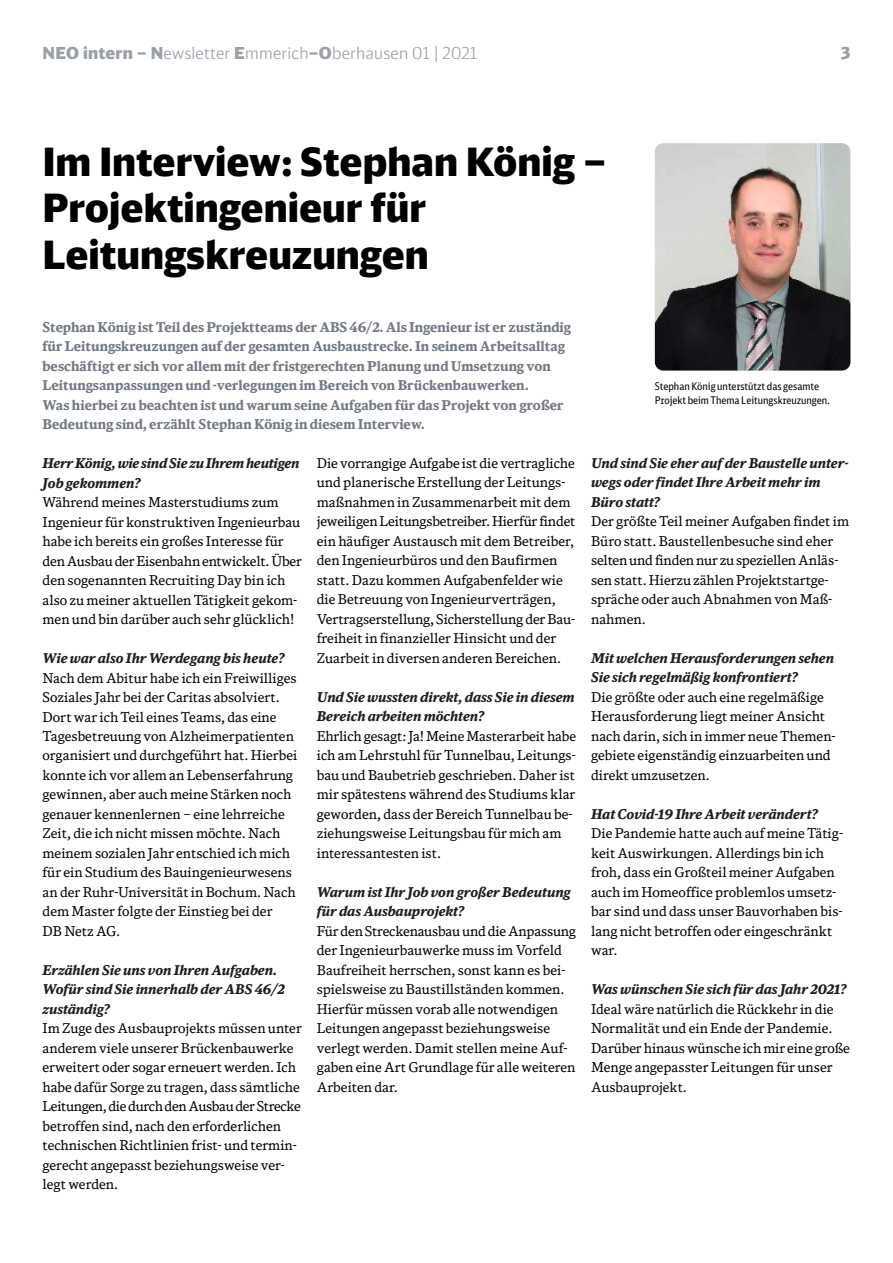
<style>
.page{position:relative;width:893px;height:1263px;background:#fff}
.page>*{position:absolute;margin:0;border:0;box-sizing:border-box;transform-origin:0 0}
.t1{font:900 39px/46.8px "DB Head";color:#000}
.t2{font:300 16.5px "DB Head";letter-spacing:.015em;color:#99a1a7}
.t3{font:900 16.5px "DB Head";color:#99a1a7}
.t4{font:13.5px/19.5px "DB News";color:#000}
.t5{font:italic 700 13.5px/19.5px "DB News";color:#1d1e22}
.t6{font:700 13.5px/19.5px "DB News";color:#737a83}
.t7{font:10.5px/13.5px "DB Sans Cond";color:#000}
.s1{font-weight:900}
</style>
<div class="page">
<img style="left:655px;top:143px;width:195px;height:227px">
<p class="t2" style="left:43px;top:42px;width:436px"><span class="s1">NEO intern – N</span>ewsletter <span class="s1">E</span>mmerich<span class="s1">–O</span>berhausen 01 | 2021</p>
<p class="t3" style="left:841px;top:42px;width:11px">3</p>
<h1 class="t1" style="left:43px;top:137px;width:565px">Im Interview: Stephan König –<br>Projektingenieur für<br>Leitungskreuzungen</h1>
<p class="t6" style="left:43px;top:317px;width:530px">Stephan König ist Teil des Projektteams der ABS 46/2. Als Ingenieur ist er zuständig für Leitungskreuzungen auf der gesamten Ausbaustrecke. In seinem Arbeitsalltag beschäftigt er sich vor allem mit der fristgerechten Planung und Umsetzung von Leitungsanpassungen und -verlegungen im Bereich von Brückenbauwerken.<br>Was hierbei zu beachten ist und warum seine Aufgaben für das Projekt von großer Bedeutung sind, erzählt Stephan König in diesem Interview.</p>
<p class="t5" style="left:43px;top:453px;width:258px">Herr König, wie sind Sie zu Ihrem heutigen<br>Job gekommen?</p>
<p class="t4" style="left:43px;top:492px;width:261px">Während meines Masterstudiums zum Ingenieur für konstruktiven Ingenieurbau habe ich bereits ein großes Interesse für den Ausbau der Eisenbahn entwickelt. Über den sogenannten Recruiting Day bin ich also zu meiner aktuellen Tätigkeit gekom&shy;men und bin darüber auch sehr glücklich!</p>
<p class="t5" style="left:43px;top:648px;width:244px">Wie war also Ihr Werdegang bis heute?</p>
<p class="t4" style="left:43px;top:668px;width:256px">Nach dem Abitur habe ich ein Freiwilliges Soziales Jahr bei der Caritas absolviert.<br>Dort war ich Teil eines Teams, das eine Tagesbetreuung von Alzheimerpatienten organisiert und durchgeführt hat. Hierbei konnte ich vor allem an Lebenserfahrung gewinnen, aber auch meine Stärken noch genauer kennenlernen – eine lehrreiche Zeit, die ich nicht missen möchte. Nach meinem sozialen Jahr entschied ich mich für ein Studium des Bauingenieurwesens an der Ruhr-Universität in Bochum. Nach dem Master folgte der Einstieg bei der<br>DB Netz AG.</p>
<p class="t5" style="left:43px;top:960px;width:244px">Erzählen Sie uns von Ihren Aufgaben.<br>Wofür sind Sie innerhalb der ABS 46/2 zuständig?</p>
<p class="t4" style="left:43px;top:1019px;width:261px">Im Zuge des Ausbauprojekts müssen unter anderem viele unserer Brückenbauwerke erweitert oder sogar erneuert werden. Ich habe dafür Sorge zu tragen, dass sämtliche Leitungen, die durch den Ausbau der Strecke betroffen sind, nach den erforderlichen technischen Richtlinien frist- und termin&shy;gerecht angepasst beziehungsweise ver&shy;legt werden.</p>
<p class="t4" style="left:317px;top:453px;width:260px">Die vorrangige Aufgabe ist die vertragliche und planerische Erstellung der Leitungs&shy;maßnahmen in Zusammenarbeit mit dem jeweiligen Leitungsbetreiber. Hierfür findet ein häufiger Austausch mit dem Betreiber, den Ingenieurbüros und den Baufirmen statt. Dazu kommen Aufgabenfelder wie die Betreuung von Ingenieurverträgen, Vertragserstellung, Sicherstellung der Bau&shy;freiheit in finanzieller Hinsicht und der Zuarbeit in diversen anderen Bereichen.</p>
<p class="t5" style="left:317px;top:687px;width:259px">Und Sie wussten direkt, dass Sie in diesem<br>Bereich arbeiten möchten?</p>
<p class="t4" style="left:317px;top:726px;width:261px">Ehrlich gesagt: Ja! Meine Masterarbeit habe ich am Lehrstuhl für Tunnelbau, Leitungs&shy;bau und Baubetrieb geschrieben. Daher ist mir spätestens während des Studiums klar geworden, dass der Bereich Tunnelbau be&shy;ziehungsweise Leitungsbau für mich am interessantesten ist.</p>
<p class="t5" style="left:317px;top:882px;width:255px">Warum ist Ihr Job von großer Bedeutung für das Ausbauprojekt?</p>
<p class="t4" style="left:317px;top:921px;width:261px">Für den Streckenausbau und die Anpassung der Ingenieurbauwerke muss im Vorfeld Baufreiheit herrschen, sonst kann es bei&shy;spielsweise zu Baustillständen kommen.<br>Hierfür müssen vorab alle notwendigen Leitungen angepasst beziehungsweise verlegt werden. Damit stellen meine Auf&shy;gaben eine Art Grundlage für alle weiteren Arbeiten dar.</p>
<p class="t7" style="left:655px;top:379px;width:177px">Stephan König unterstützt das gesamte<br>Projekt beim Thema Leitungskreuzungen.</p>
<p class="t5" style="left:591px;top:453px;width:259px">Und sind Sie eher auf der Baustelle unter&shy;wegs oder findet Ihre Arbeit mehr im<br>Büro statt?</p>
<p class="t4" style="left:591px;top:511px;width:260px">Der größte Teil meiner Aufgaben findet im Büro statt. Baustellenbesuche sind eher selten und finden nur zu speziellen Anläs&shy;sen statt. Hierzu zählen Projektstartge&shy;spräche oder auch Abnahmen von Maß&shy;nahmen.</p>
<p class="t5" style="left:591px;top:648px;width:244px">Mit welchen Herausforderungen sehen<br>Sie sich regelmäßig konfrontiert?</p>
<p class="t4" style="left:591px;top:687px;width:246px">Die größte oder auch eine regelmäßige Herausforderung liegt meiner Ansicht nach darin, sich in immer neue Themen&shy;gebiete eigenständig einzuarbeiten und direkt umzusetzen.</p>
<p class="t5" style="left:591px;top:804px;width:228px">Hat Covid-19 Ihre Arbeit verändert?</p>
<p class="t4" style="left:591px;top:823px;width:254px">Die Pandemie hatte auch auf meine Tätig&shy;keit Auswirkungen. Allerdings bin ich froh, dass ein Großteil meiner Aufgaben auch im Homeoffice problemlos umsetz&shy;bar sind und dass unser Bauvorhaben bis&shy;lang nicht betroffen oder eingeschränkt war.</p>
<p class="t5" style="left:591px;top:979px;width:257px">Was wünschen Sie sich für das Jahr 2021?</p>
<p class="t4" style="left:591px;top:999px;width:260px">Ideal wäre natürlich die Rückkehr in die Normalität und ein Ende der Pandemie.<br>Darüber hinaus wünsche ich mir eine große Menge angepasster Leitungen für unser Ausbauprojekt.</p>
</div>
